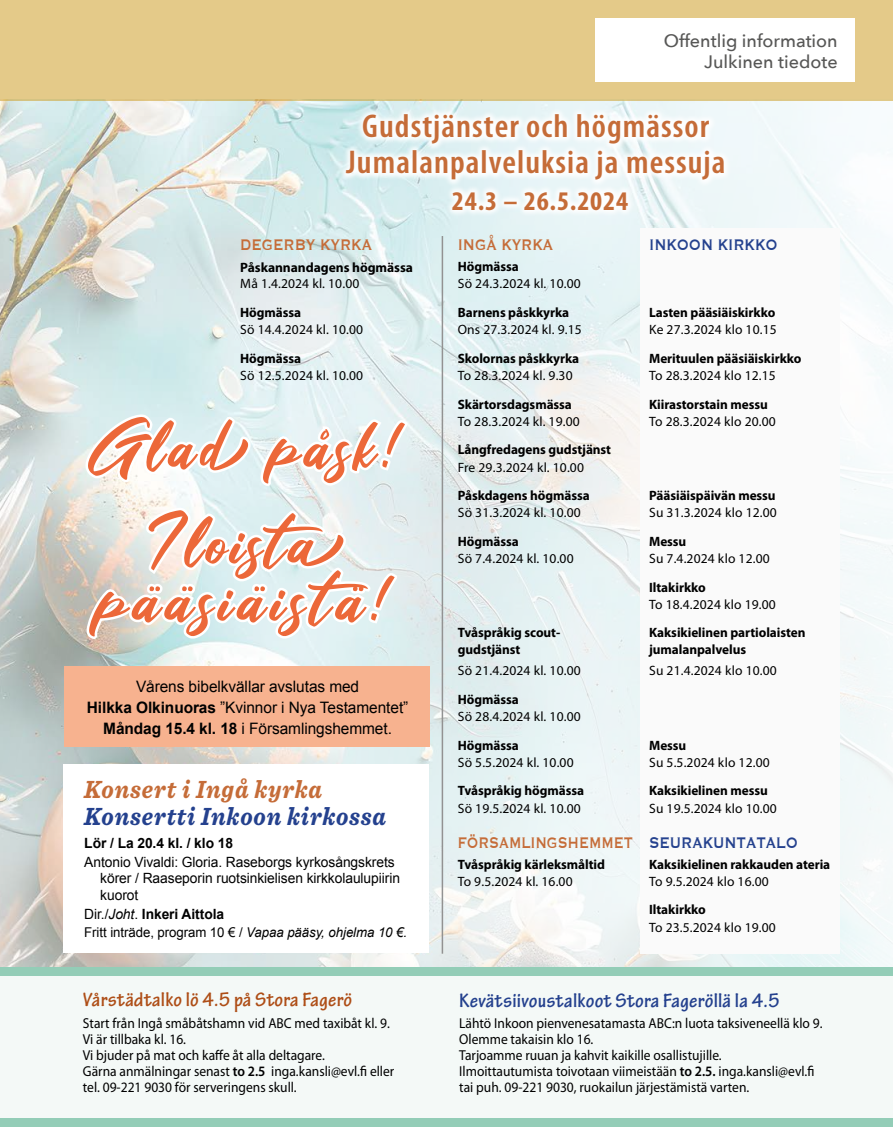
<style>
.page{position:relative;width:893px;height:1127px;background:#fff}
.page>*{position:absolute;margin:0;border:0;box-sizing:border-box;transform-origin:0 0}
.t1{font:60.45px/95.7px "Fair Prosper";letter-spacing:.08em;color:#ec6839;text-align:center}
.t2{font:600 condensed 33px/36px "Myriad Pro";letter-spacing:.03em;color:#c56c38;text-align:center;scale:1.05 1}
.t3{font:700 condensed 27px "Myriad Pro";letter-spacing:.03em;color:#c56c38;scale:1.05 1}
.t4{font:italic 700 25.95px "Sentinel";letter-spacing:.04em;color:#24418e;scale:.89 1}
.t5{font:italic 700 25.95px "Sentinel";letter-spacing:.04em;color:#c56c38;scale:.89 1}
.t6{font:700 condensed 21px "Tekton Pro";letter-spacing:.01em;color:#24418e;scale:1.07 1}
.t7{font:700 condensed 21px "Tekton Pro";letter-spacing:.01em;color:#ae4e17;scale:1.06 1}
.t8{font:19.95px "Copperplate";letter-spacing:-.005em;color:#c56c38;scale:.75 1}
.t9{font:19.95px "Copperplate";letter-spacing:-.005em;color:#c56c38;scale:.79 1}
.t10{font:19.95px "Copperplate";letter-spacing:-.005em;color:#24418e;scale:.79 1}
.t11{font:500 18px/21.6px "Avenir Next";color:#575756;text-align:right}
.t12{font:15.75px/20.9px "Arial";letter-spacing:-.005em;color:#000;text-align:center}
.t13{font:14.4px/16px "Myriad Pro";color:#000;scale:.94 1}
.t14{font:14.1px/16.5px "Arial";letter-spacing:-.005em;color:#000}
.t15{font:700 14.1px "Arial";letter-spacing:-.005em;color:#000}
.t16{font:13.5px "Myriad Pro";letter-spacing:.01em;color:#000}
.t17{font:700 13.5px "Myriad Pro";letter-spacing:-.005em;color:#000}
.t18{font:13.5px "Arial";letter-spacing:-.005em;color:#000}
.s1{font-size:75.6px}
.s2{font-weight:700}
.s3{font-weight:400}
.s4{font-weight:400;font-style:italic}
.s5{font-style:italic}
.s6{font-weight:600}
.s7{color:#24418e}
</style>
<div class="page">
<img style="left:0;top:101px;width:893px;height:866px">
<div style="left:0;top:0;width:893px;height:101px;background:#e4ca89"></div>
<hr style="left:442px;top:236px;width:1px;height:718px;background:#929292">
<div style="left:339px;top:107px;width:393px;height:110px;background:#fff;opacity:.94"></div>
<div style="left:595px;top:18px;width:260px;height:64px;background:#fff"></div>
<div style="left:63px;top:764px;width:366px;height:189px;background:#fff"></div>
<svg style="left:82px;top:303px;width:330px;height:340px"></svg>
<div style="left:640px;top:228px;width:200px;height:726px;background:#fafafa"></div>
<div style="left:0;top:967px;width:893px;height:9px;background:#93cdb7"></div>
<div style="left:0;top:976px;width:893px;height:151px;background:#f4f9f7"></div>
<div style="left:0;top:1118px;width:893px;height:9px;background:#93cdb7"></div>
<div style="left:64px;top:666px;width:365px;height:81px;background:#f7b28f"></div>
<h3 class="t11" style="left:664px;top:29px;width:175px">Offentlig information<br>Julkinen tiedote</h3>
<h2 class="t2" style="left:346px;top:109px;width:363px">Gudstjänster och högmässor<br>Jumalanpalveluksia ja messuja</h2>
<h3 class="t3" style="left:452px;top:186px;width:169px">24.3 – 26.5.2024</h3>
<h3 class="t9" style="left:240px;top:232px;width:168px">DEGERBY KYRKA</h3>
<p class="t17" style="left:240px;top:260px;width:174px">Påskannandagens högmässa</p>
<p class="t16" style="left:240px;top:277px;width:121px">Må 1.4.2024 kl. 10.00</p>
<p class="t17" style="left:240px;top:305px;width:62px">Högmässa</p>
<p class="t16" style="left:240px;top:322px;width:124px">Sö 14.4.2024 kl. 10.00</p>
<p class="t17" style="left:240px;top:351px;width:62px">Högmässa</p>
<p class="t16" style="left:240px;top:368px;width:124px">Sö 12.5.2024 kl. 10.00</p>
<h1 class="t1" style="left:88px;top:404px;width:321px"><span class="s1">G</span>lad påsk!<br><span class="s1">I</span> loista</h1>
<h1 class="t1" style="left:98px;top:557px;width:300px">pääsiäistä!</h1>
<p class="t12" style="left:87px;top:676px;width:323px">Vårens bibelkvällar avslutas med<br><span class="s2">Hilkka Olkinuoras</span> ”Kvinnor i Nya Testamentet”<br><span class="s2">Måndag 15.4 kl. 18</span> i Församlingshemmet.</p>
<h3 class="t5" style="left:84px;top:768px;width:269px">Konsert i Ingå kyrka</h3>
<h3 class="t4" style="left:84px;top:796px;width:340px">Konsertti Inkoon kirkossa</h3>
<p class="t15" style="left:84px;top:834px;width:150px">Lör / La 20.4 kl. / klo 18</p>
<p class="t14" style="left:100px;top:854px;width:301px;text-indent:-16px">Antonio Vivaldi: Gloria. Raseborgs kyrkosångskrets körer / Raaseporin ruotsinkielisen kirkkolaulupiirin kuorot</p>
<p class="t15" style="left:84px;top:904px;width:141px"><span class="s3">Dir./</span><span class="s4">Joht</span><span class="s3">.</span> Inkeri Aittola</p>
<p class="t18" style="left:84px;top:923px;width:324px">Fritt inträde, program 10 € / <span class="s5">Vapaa pääsy, ohjelma 10 €.</span></p>
<h3 class="t7" style="left:83px;top:987px;width:255px">Vårstädtalko lö 4.5 på Stora Fagerö</h3>
<p class="t13" style="left:83px;top:1015px;width:333px">Start från Ingå småbåtshamn vid ABC med taxibåt kl. 9.<br>Vi är tillbaka kl. 16.<br>Vi bjuder på mat och kaffe åt alla deltagare.<br>Gärna anmälningar senast <span class="s6">to 2.5</span> inga.kansli@evl.fi eller tel. 09-221 9030 för serveringens skull.</p>
<h3 class="t9" style="left:458px;top:232px;width:122px">INGÅ KYRKA</h3>
<h3 class="t10" style="left:649px;top:232px;width:164px">INKOON KIRKKO</h3>
<p class="t17" style="left:458px;top:259px;width:62px">Högmässa</p>
<p class="t16" style="left:458px;top:277px;width:124px">Sö 24.3.2024 kl. 10.00</p>
<p class="t17" style="left:458px;top:305px;width:113px">Barnens påskkyrka</p>
<p class="t17" style="left:649px;top:305px;width:128px">Lasten pääsiäiskirkko</p>
<p class="t16" style="left:458px;top:322px;width:125px">Ons 27.3.2024 kl. 9.15</p>
<p class="t16" style="left:649px;top:322px;width:129px">Ke 27.3.2024 klo 10.15</p>
<p class="t17" style="left:458px;top:351px;width:123px">Skolornas påskkyrka</p>
<p class="t17" style="left:649px;top:351px;width:154px">Merituulen pääsiäiskirkko</p>
<p class="t16" style="left:458px;top:368px;width:116px">To 28.3.2024 kl. 9.30</p>
<p class="t16" style="left:649px;top:368px;width:128px">To 28.3.2024 klo 12.15</p>
<p class="t17" style="left:458px;top:396px;width:116px">Skärtorsdagsmässa</p>
<p class="t17" style="left:649px;top:396px;width:120px">Kiirastorstain messu</p>
<p class="t16" style="left:458px;top:414px;width:123px">To 28.3.2024 kl. 19.00</p>
<p class="t16" style="left:649px;top:414px;width:128px">To 28.3.2024 klo 20.00</p>
<p class="t17" style="left:458px;top:442px;width:155px">Långfredagens gudstjänst</p>
<p class="t16" style="left:458px;top:460px;width:128px">Fre 29.3.2024 kl. 10.00</p>
<p class="t17" style="left:458px;top:488px;width:133px">Påskdagens högmässa</p>
<p class="t17" style="left:649px;top:488px;width:128px">Pääsiäispäivän messu</p>
<p class="t16" style="left:458px;top:505px;width:124px">Sö 31.3.2024 kl. 10.00</p>
<p class="t16" style="left:649px;top:505px;width:129px">Su 31.3.2024 klo 12.00</p>
<p class="t17" style="left:458px;top:534px;width:62px">Högmässa</p>
<p class="t17" style="left:649px;top:534px;width:39px">Messu</p>
<p class="t16" style="left:458px;top:551px;width:117px">Sö 7.4.2024 kl. 10.00</p>
<p class="t16" style="left:649px;top:551px;width:122px">Su 7.4.2024 klo 12.00</p>
<p class="t17" style="left:649px;top:579px;width:58px">Iltakirkko</p>
<p class="t16" style="left:649px;top:597px;width:128px">To 18.4.2024 klo 19.00</p>
<p class="t17" style="left:458px;top:625px;width:104px">Tvåspråkig scout-</p>
<p class="t17" style="left:649px;top:625px;width:158px">Kaksikielinen partiolaisten</p>
<p class="t17" style="left:458px;top:642px;width:64px">gudstjänst</p>
<p class="t17" style="left:649px;top:642px;width:98px">jumalanpalvelus</p>
<p class="t16" style="left:458px;top:663px;width:124px">Sö 21.4.2024 kl. 10.00</p>
<p class="t16" style="left:649px;top:663px;width:129px">Su 21.4.2024 klo 10.00</p>
<p class="t17" style="left:458px;top:692px;width:62px">Högmässa</p>
<p class="t16" style="left:458px;top:709px;width:124px">Sö 28.4.2024 kl. 10.00</p>
<p class="t17" style="left:458px;top:737px;width:62px">Högmässa</p>
<p class="t17" style="left:649px;top:737px;width:39px">Messu</p>
<p class="t16" style="left:458px;top:755px;width:117px">Sö 5.5.2024 kl. 10.00</p>
<p class="t16" style="left:649px;top:755px;width:122px">Su 5.5.2024 klo 12.00</p>
<p class="t17" style="left:458px;top:783px;width:128px">Tvåspråkig högmässa</p>
<p class="t17" style="left:649px;top:783px;width:120px">Kaksikielinen messu</p>
<p class="t16" style="left:458px;top:801px;width:124px">Sö 19.5.2024 kl. 10.00</p>
<p class="t16" style="left:649px;top:801px;width:129px">Su 19.5.2024 klo 10.00</p>
<h3 class="t8" style="left:458px;top:829px;width:455px">FÖRSAMLINGSHEMMET <span class="s7">SEURAKUNTATALO</span></h3>
<p class="t17" style="left:458px;top:856px;width:149px">Tvåspråkig kärleksmåltid</p>
<p class="t17" style="left:649px;top:856px;width:183px">Kaksikielinen rakkauden ateria</p>
<p class="t16" style="left:458px;top:874px;width:116px">To 9.5.2024 kl. 16.00</p>
<p class="t16" style="left:649px;top:874px;width:121px">To 9.5.2024 klo 16.00</p>
<p class="t17" style="left:649px;top:902px;width:58px">Iltakirkko</p>
<p class="t16" style="left:649px;top:920px;width:128px">To 23.5.2024 klo 19.00</p>
<h3 class="t6" style="left:459px;top:988px;width:301px">Kevätsiivoustalkoot Stora Fageröllä la 4.5</h3>
<p class="t13" style="left:459px;top:1015px;width:388px">Lähtö Inkoon pienvenesatamasta ABC:n luota taksiveneellä klo 9.<br>Olemme takaisin klo 16.<br>Tarjoamme ruuan ja kahvit kaikille osallistujille.<br>Ilmoittautumista toivotaan viimeistään <span class="s6">to 2.5.</span> inga.kansli@evl.fi tai puh. 09-221 9030, ruokailun järjestämistä varten.</p>
</div>
